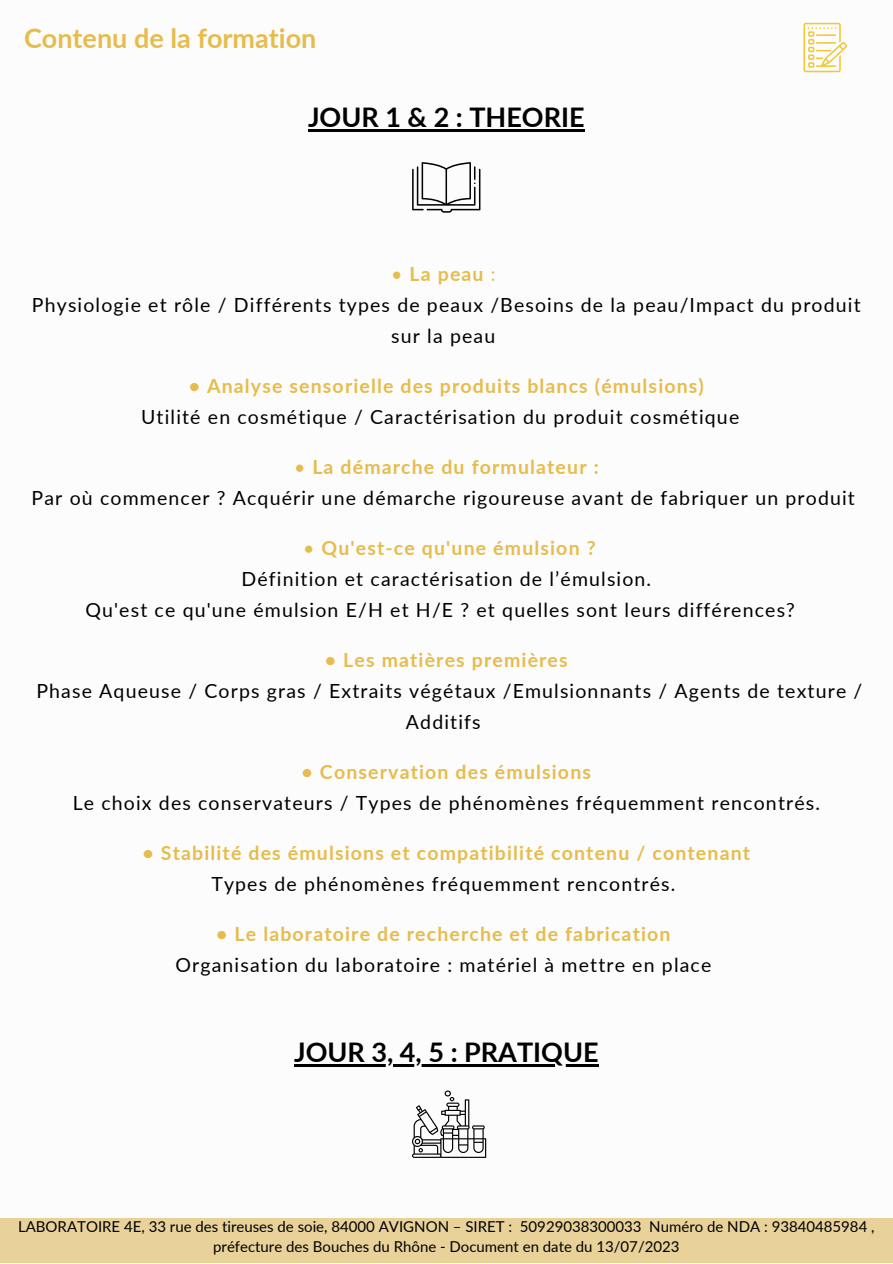
<style>
.page{position:relative;width:893px;height:1264px;background:#fff}
.page>*{position:absolute;margin:0;border:0;box-sizing:border-box;transform-origin:0 0}
.t1{font:700 27px "Lato";color:#000}
.t2{font:700 27px "Lato";color:#e6bc4c}
.t3{font:19.5px/30.9px "Lato";letter-spacing:.06em;color:#000;text-align:center}
.t4{font:700 19.5px "Lato";letter-spacing:.06em;color:#e6bc4c}
.t5{font:15px/20.2px "Lato";color:#000;text-align:center}
.s1{color:#e6bc4c}
.s2{font-weight:700;color:#e6bc4c}
.s3{font-weight:400}
</style>
<div class="page">
<div style="left:0;top:1217px;width:892px;height:45px;background:#e9d29a"></div>
<svg style="left:412px;top:162px;width:68px;height:51px"></svg>
<svg style="left:412px;top:1090px;width:74px;height:67px"></svg>
<svg style="left:803px;top:23px;width:44px;height:49px"></svg>
<hr style="left:308px;top:129px;width:276px;height:3px;background:#000">
<hr style="left:294px;top:1063px;width:304px;height:3px;background:#000">
<h1 class="t2" style="left:24px;top:19px;width:294px">Contenu de la formation</h1>
<h1 class="t1" style="left:308px;top:97px;width:278px">JOUR 1 &amp; 2 : THEORIE</h1>
<p class="t3" style="left:32px;top:258px;width:830px"><span class="s1">•</span> <span class="s2">La peau</span> <span class="s1">:<br></span>Physiologie et rôle / Différents types de peaux /Besoins de la peau/Impact du produit sur la peau</p>
<p class="t4" style="left:189px;top:371px;width:516px">• Analyse sensorielle des produits blancs (émulsions)</p>
<p class="t3" style="left:141px;top:400px;width:599px">Utilité en cosmétique / Caractérisation du produit cosmétique</p>
<p class="t3" style="left:32px;top:450px;width:824px"><span class="s1">•</span> <span class="s2">La démarche du formulateur :<br></span>Par où commencer ? Acquérir une démarche rigoureuse avant de fabriquer un produit</p>
<p class="t4" style="left:303px;top:533px;width:294px"><span class="s3">•</span> Qu'est-ce qu'une émulsion ?</p>
<p class="t3" style="left:241px;top:562px;width:411px">Définition et caractérisation de l’émulsion.</p>
<p class="t3" style="left:85px;top:593px;width:711px">Qu'est ce qu'une émulsion E/H et H/E ? et quelles sont leurs différences?</p>
<p class="t4" style="left:325px;top:645px;width:244px">• Les matières premières</p>
<p class="t3" style="left:406px;top:674px;width:458px;text-align:left;text-indent:-369px">Phase Aqueuse / Corps gras / Extraits végétaux /Emulsionnants / Agents de texture /<br>Additifs</p>
<p class="t4" style="left:301px;top:757px;width:291px">• Conservation des émulsions</p>
<p class="t3" style="left:73px;top:786px;width:748px">Le choix des conservateurs / Types de phénomènes fréquemment rencontrés.</p>
<p class="t4" style="left:142px;top:838px;width:609px">• Stabilité des émulsions et compatibilité contenu / contenant</p>
<p class="t3" style="left:211px;top:867px;width:465px">Types de phénomènes fréquemment rencontrés.</p>
<p class="t4" style="left:216px;top:919px;width:455px">• Le laboratoire de recherche et de fabrication</p>
<p class="t3" style="left:175px;top:948px;width:537px">Organisation du laboratoire : matériel à mettre en place</p>
<h1 class="t1" style="left:294px;top:1031px;width:306px">JOUR 3, 4, 5 : PRATIQUE</h1>
<p class="t5" style="left:18px;top:1215px;width:857px">LABORATOIRE 4E, 33 rue des tireuses de soie, 84000 AVIGNON – SIRET : 50929038300033 Numéro de NDA : 93840485984 , préfecture des Bouches du Rhône - Document en date du 13/07/2023</p>
</div>
